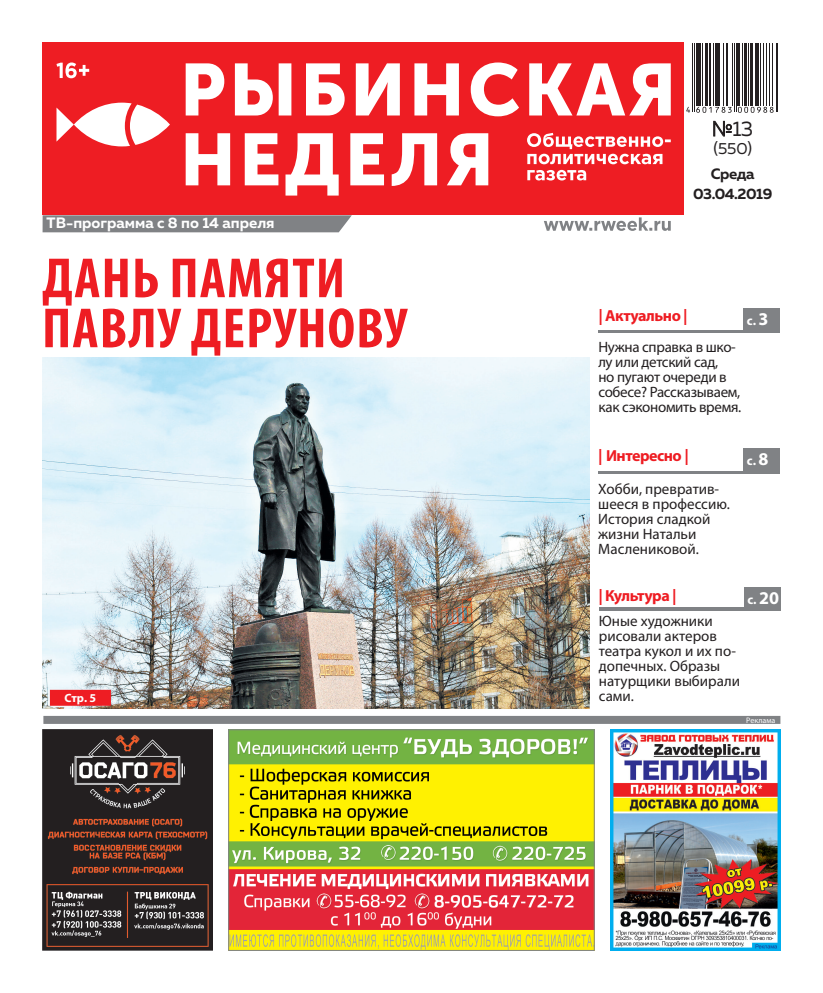
<style>
.page{position:relative;width:823px;height:993px;background:#fff}
.page>*{position:absolute;margin:0;border:0;box-sizing:border-box;transform-origin:0 0}
.Заголовок1{font:700 condensed 57px/50px "Myriad Pro";letter-spacing:.02em;color:#ee1d23}
.t1{font:21px "Muller Regular 3";color:#231f20}
.нов_рубрика_первой{font:700 16px "Myriad Pro";letter-spacing:-.03em;color:#ee1d23}
.t2{font:16px "Muller Regular 3";color:#231f20}
.Стиль_абзаца_5{font:15px/15px "Myriad Pro";color:#231f20}
.Стиль_абзаца_5-2{font:15px/15px "Myriad Pro";letter-spacing:-.02em;color:#231f20}
.t3{font:700 15px "Muller";color:#fff}
.t4{font:700 15px "Muller";letter-spacing:-.03em;color:#231f20}
.нов_рубрика_первой-2{font:700 13px "Myriad Pro";color:#fff}
.t5{font:700 12px "Myriad Pro";color:#fff}
.t6{font:8px "Myriad Pro";color:#fff}
.s1{font-family:"Arson Pro";font-weight:300}
.s2{font-size:18px}
</style>
<div class="page">
<svg style="left:683px;top:42px;width:95px;height:75px"></svg>
<hr style="left:769px;top:43px;width:1px;height:63px;background:#231f20">
<hr style="left:691px;top:43px;width:1px;height:68px;background:#231f20">
<hr style="left:693px;top:43px;width:1px;height:68px;background:#231f20">
<hr style="left:695px;top:43px;width:1px;height:63px;background:#231f20">
<hr style="left:697px;top:43px;width:3px;height:63px;background:#231f20">
<hr style="left:701px;top:43px;width:1px;height:63px;background:#231f20">
<hr style="left:704px;top:43px;width:3px;height:63px;background:#231f20">
<hr style="left:709px;top:43px;width:1px;height:63px;background:#231f20">
<hr style="left:712px;top:43px;width:1px;height:63px;background:#231f20">
<hr style="left:714px;top:43px;width:3px;height:63px;background:#231f20">
<hr style="left:718px;top:43px;width:1px;height:63px;background:#231f20">
<hr style="left:722px;top:43px;width:1px;height:63px;background:#231f20">
<hr style="left:725px;top:43px;width:1px;height:63px;background:#231f20">
<hr style="left:727px;top:43px;width:1px;height:63px;background:#231f20">
<hr style="left:731px;top:43px;width:1px;height:63px;background:#231f20">
<hr style="left:733px;top:43px;width:1px;height:68px;background:#231f20">
<hr style="left:735px;top:43px;width:1px;height:68px;background:#231f20">
<hr style="left:737px;top:43px;width:2px;height:63px;background:#231f20">
<hr style="left:741px;top:43px;width:1px;height:63px;background:#231f20">
<hr style="left:743px;top:43px;width:3px;height:63px;background:#231f20">
<hr style="left:748px;top:43px;width:1px;height:63px;background:#231f20">
<hr style="left:749px;top:43px;width:3px;height:63px;background:#231f20">
<hr style="left:754px;top:43px;width:1px;height:63px;background:#231f20">
<hr style="left:756px;top:43px;width:2px;height:63px;background:#231f20">
<hr style="left:759px;top:43px;width:1px;height:63px;background:#231f20">
<hr style="left:762px;top:43px;width:1px;height:63px;background:#231f20">
<hr style="left:765px;top:43px;width:1px;height:63px;background:#231f20">
<hr style="left:771px;top:43px;width:1px;height:63px;background:#231f20">
<hr style="left:775px;top:43px;width:1px;height:68px;background:#231f20">
<hr style="left:777px;top:43px;width:1px;height:68px;background:#231f20">
<svg style="left:686px;top:107px;width:3px;height:6px"></svg>
<svg style="left:695px;top:107px;width:36px;height:6px"></svg>
<svg style="left:737px;top:107px;width:36px;height:6px"></svg>
<div style="left:42px;top:42px;width:641px;height:173px;background:#ee1d23"></div>
<svg style="left:185px;top:133px;width:303px;height:62px"></svg>
<svg style="left:185px;top:62px;width:485px;height:54px"></svg>
<svg style="left:56px;top:103px;width:114px;height:43px"></svg>
<svg style="left:527px;top:170px;width:59px;height:10px"></svg>
<svg style="left:527px;top:133px;width:143px;height:31px"></svg>
<svg style="left:544px;top:217px;width:126px;height:14px"></svg>
<div style="left:43px;top:715px;width:737px;height:8px;background:#808285"></div>
<svg style="left:713px;top:121px;width:18px;height:15px"></svg>
<svg style="left:43px;top:215px;width:308px;height:17px;background:#848689"></svg>
<svg style="left:56px;top:62px;width:33px;height:16px"></svg>
<img style="left:42px;top:357px;width:547px;height:350px">
<svg style="left:50px;top:689px;width:61px;height:16px"></svg>
<hr style="left:598px;top:607px;width:181px;height:3px;background:#808285">
<hr style="left:598px;top:330px;width:181px;height:2px;background:#808285">
<hr style="left:598px;top:471px;width:181px;height:2px;background:#808285">
<div style="left:743px;top:587px;width:36px;height:20px;background:#808285"></div>
<div style="left:742px;top:308px;width:37px;height:22px;background:#808285"></div>
<div style="left:742px;top:448px;width:37px;height:23px;background:#808285"></div>
<img style="left:230px;top:731px;width:362px;height:217px">
<div style="left:228px;top:729px;width:366px;height:221px;border:1px solid #808285"></div>
<img style="left:610px;top:729px;width:169px;height:221px">
<img style="left:43px;top:729px;width:169px;height:221px">
<p class="t3" style="left:47px;top:213px;width:229px">ТВ-программа с 8 по 14 апреля</p>
<p class="Заголовок1" style="left:42px;top:252px;width:366px">ДАНЬ ПАМЯТИ<br>ПАВЛУ ДЕРУНОВУ</p>
<p class="t5" style="left:64px;top:690px;width:33px">Стр. 5</p>
<p class="t1" style="left:712px;top:116px;width:42px"><span class="s1">№</span>13</p>
<p class="t2" style="left:713px;top:139px;width:40px">(550)</p>
<p class="t4" style="left:710px;top:164px;width:45px">Среда</p>
<p class="t4" style="left:692px;top:184px;width:81px">03.04.2019</p>
<p class="нов_рубрика_первой" style="left:598px;top:304px;width:91px">| Актуально |</p>
<p class="нов_рубрика_первой-2" style="left:746px;top:311px;width:23px">с.<span class="s2">3</span></p>
<p class="Стиль_абзаца_5-2" style="left:598px;top:339px;width:144px">Нужна справка в шко&shy;лу или детский сад,<br>но пугают очереди в собесе? Рассказываем, как сэкономить время.</p>
<p class="нов_рубрика_первой" style="left:598px;top:445px;width:92px">| Интересно |</p>
<p class="Стиль_абзаца_5" style="left:598px;top:481px;width:133px">Хобби, превратив&shy;шееся в профессию.<br>История сладкой жизни Натальи<br>Маслениковой.</p>
<p class="нов_рубрика_первой-2" style="left:746px;top:451px;width:23px">с.<span class="s2">8</span></p>
<p class="нов_рубрика_первой" style="left:598px;top:585px;width:80px">| Культура |</p>
<p class="Стиль_абзаца_5" style="left:598px;top:613px;width:142px">Юные художники рисовали актеров театра кукол и их по&shy;допечных. Образы натурщики выбирали сами.</p>
<p class="нов_рубрика_первой-2" style="left:747px;top:591px;width:33px">с. <span class="s2">20</span></p>
<p class="t6" style="left:745px;top:714px;width:30px">Реклама</p>
</div>
